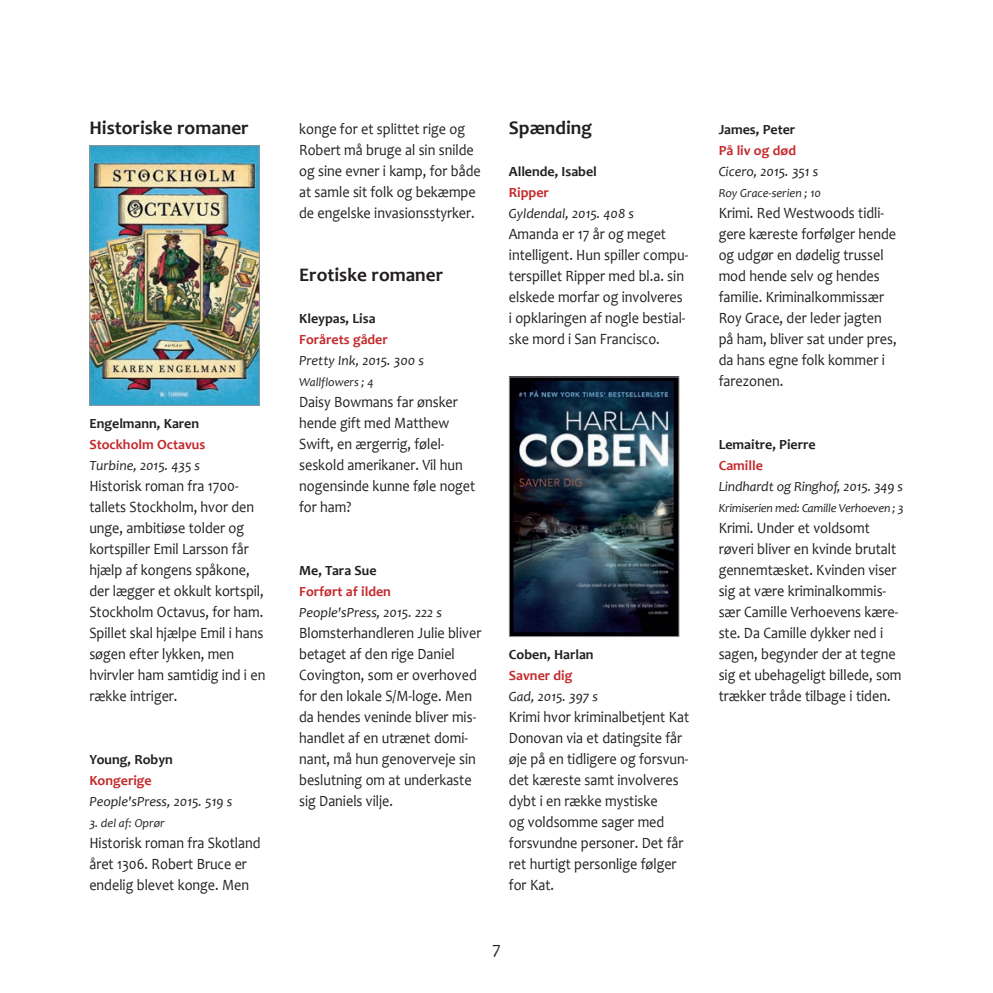
<style>
.page{position:relative;width:993px;height:993px;background:#fff}
.page>*{position:absolute;margin:0;border:0;box-sizing:border-box;transform-origin:0 0}
.t1{font:700 19.25px "Candara";color:#231f20}
.t2{font:17.5px "Candara";color:#231f20}
.t3{font:15.75px/21px "Candara";color:#231f20;scale:.9 1}
.t4{font:italic 14px "Candara";color:#231f20}
.t5{font:700 14px "Candara";color:#231f20}
.t6{font:700 14px "Candara";color:#c4292c}
.t7{font:italic 12.25px "Candara";color:#231f20}
.t8{font:italic 12.25px "Candara";letter-spacing:-.02em;color:#231f20}
</style>
<div class="page">
<img style="left:91px;top:147px;width:167px;height:256px">
<div style="left:89px;top:145px;width:171px;height:260px;border:1px solid #939598"></div>
<img style="left:510px;top:378px;width:167px;height:256px">
<div style="left:508px;top:376px;width:171px;height:260px;border:1px solid #939598"></div>
<p class="t1" style="left:89px;top:116px;width:161px">Historiske romaner</p>
<p class="t5" style="left:89px;top:415px;width:111px">Engelmann, Karen</p>
<p class="t6" style="left:89px;top:436px;width:117px">Stockholm Octavus</p>
<p class="t4" style="left:89px;top:457px;width:112px">Turbine, 2015. 435 s</p>
<p class="t3" style="left:89px;top:475px;width:197px">Historisk roman fra 1700- tallets Stockholm, hvor den unge, ambitiøse tolder og kortspiller Emil Larsson får hjælp af kongens spåkone, der lægger et okkult kortspil,<br>Stockholm Octavus, for ham.<br>Spillet skal hjælpe Emil i hans søgen efter lykken, men hvirvler ham samtidig ind i en række intriger.</p>
<p class="t5" style="left:89px;top:751px;width:85px">Young, Robyn</p>
<p class="t6" style="left:89px;top:772px;width:64px">Kongerige</p>
<p class="t4" style="left:89px;top:793px;width:144px">People'sPress, 2015. 519 s</p>
<p class="t7" style="left:89px;top:815px;width:77px">3. del af: Oprør</p>
<p class="t3" style="left:89px;top:832px;width:192px">Historisk roman fra Skotland året 1306. Robert Bruce er endelig blevet konge. Men</p>
<p class="t3" style="left:299px;top:118px;width:203px">konge for et splittet rige og<br>Robert må bruge al sin snilde og sine evner i kamp, for både at samle sit folk og bekæmpe de engelske invasionsstyrker.</p>
<p class="t1" style="left:299px;top:263px;width:145px">Erotiske romaner</p>
<p class="t5" style="left:299px;top:310px;width:78px">Kleypas, Lisa</p>
<p class="t6" style="left:299px;top:331px;width:90px">Forårets gåder</p>
<p class="t4" style="left:299px;top:352px;width:126px">Pretty Ink, 2015. 300 s</p>
<p class="t7" style="left:299px;top:374px;width:76px">Wallflowers ; 4</p>
<p class="t3" style="left:299px;top:391px;width:197px">Daisy Bowmans far ønsker hende gift med Matthew<br>Swift, en ærgerrig, følel&shy;seskold amerikaner. Vil hun nogensinde kunne føle noget for ham?</p>
<p class="t5" style="left:299px;top:562px;width:79px">Me, Tara Sue</p>
<p class="t6" style="left:299px;top:583px;width:93px">Forført af ilden</p>
<p class="t4" style="left:299px;top:604px;width:144px">People'sPress, 2015. 222 s</p>
<p class="t3" style="left:299px;top:622px;width:204px">Blomsterhandleren Julie bliver betaget af den rige Daniel<br>Covington, som er overhoved for den lokale S/M-loge. Men da hendes veninde bliver mis&shy;handlet af en utrænet domi&shy;nant, må hun genoverveje sin beslutning om at underkaste sig Daniels vilje.</p>
<p class="t1" style="left:508px;top:116px;width:85px">Spænding</p>
<p class="t5" style="left:508px;top:163px;width:89px">Allende, Isabel</p>
<p class="t6" style="left:508px;top:184px;width:42px">Ripper</p>
<p class="t4" style="left:508px;top:205px;width:127px">Gyldendal, 2015. 408 s</p>
<p class="t3" style="left:508px;top:223px;width:201px">Amanda er 17 år og meget intelligent. Hun spiller compu&shy;terspillet Ripper med bl.a. sin elskede morfar og involveres i opklaringen af nogle bestial&shy;ske mord i San Francisco.</p>
<p class="t5" style="left:508px;top:646px;width:86px">Coben, Harlan</p>
<p class="t6" style="left:508px;top:667px;width:65px">Savner dig</p>
<p class="t4" style="left:508px;top:688px;width:90px">Gad, 2015. 397 s</p>
<p class="t3" style="left:508px;top:706px;width:202px">Krimi hvor kriminalbetjent Kat<br>Donovan via et datingsite får øje på en tidligere og forsvun&shy;det kæreste samt involveres dybt i en række mystiske<br>og voldsomme sager med forsvundne personer. Det får ret hurtigt personlige følger for Kat.</p>
<p class="t2" style="left:492px;top:936px;width:10px">7</p>
<p class="t5" style="left:718px;top:121px;width:78px">James, Peter</p>
<p class="t6" style="left:718px;top:142px;width:79px">På liv og død</p>
<p class="t4" style="left:718px;top:163px;width:101px">Cicero, 2015. 351 s</p>
<p class="t7" style="left:718px;top:185px;width:104px">Roy Grace-serien ; 10</p>
<p class="t3" style="left:718px;top:202px;width:199px">Krimi. Red Westwoods tidli&shy;gere kæreste forfølger hende og udgør en dødelig trussel mod hende selv og hendes familie. Kriminalkommissær<br>Roy Grace, der leder jagten på ham, bliver sat under pres, da hans egne folk kommer i farezonen.</p>
<p class="t5" style="left:718px;top:436px;width:98px">Lemaitre, Pierre</p>
<p class="t6" style="left:718px;top:457px;width:46px">Camille</p>
<p class="t4" style="left:718px;top:478px;width:186px">Lindhardt og Ringhof, 2015. 349 s</p>
<p class="t8" style="left:718px;top:500px;width:186px">Krimiserien med: Camille Verhoeven ; 3</p>
<p class="t3" style="left:718px;top:517px;width:205px">Krimi. Under et voldsomt røveri bliver en kvinde brutalt gennemtæsket. Kvinden viser sig at være kriminalkommis&shy;sær Camille Verhoevens kære&shy;ste. Da Camille dykker ned i sagen, begynder der at tegne sig et ubehageligt billede, som trækker tråde tilbage i tiden.</p>
</div>
